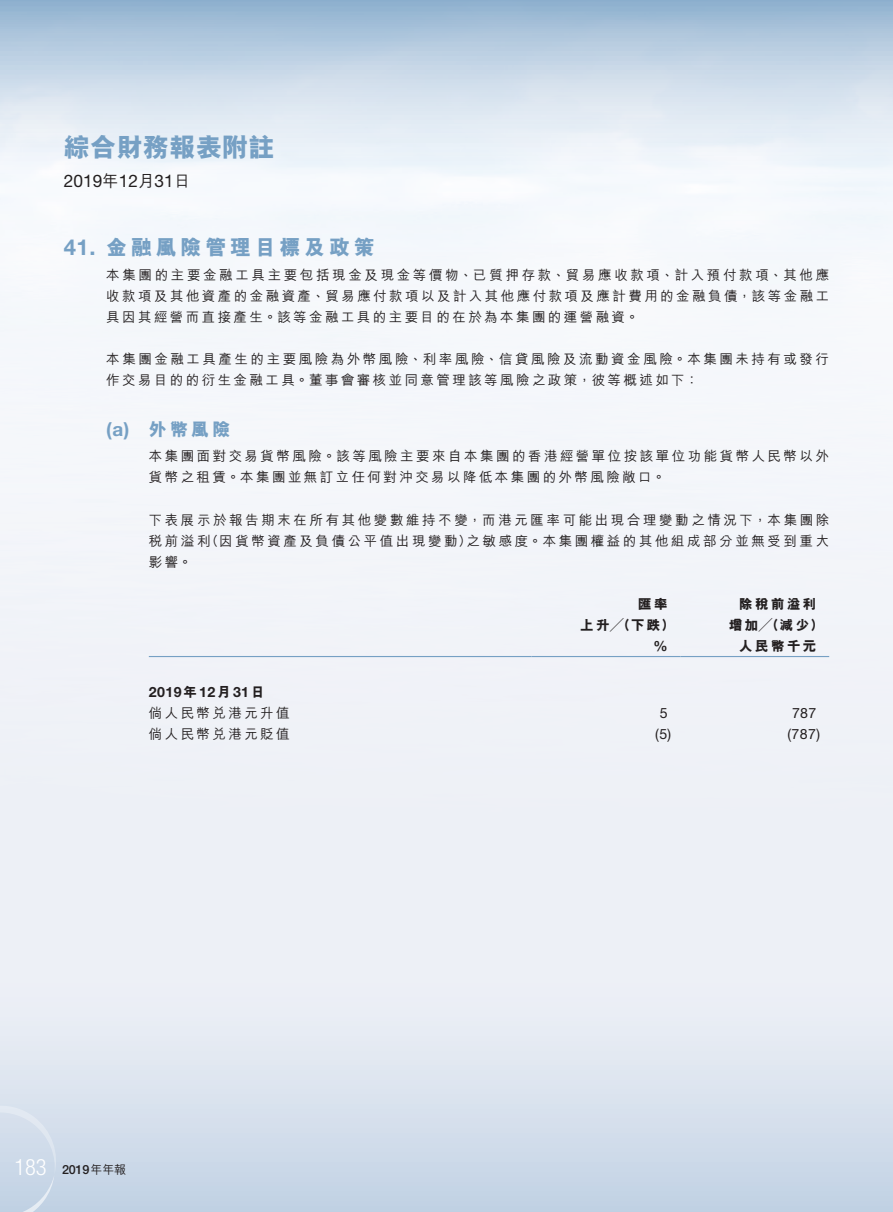
<style>
.page{position:relative;width:893px;height:1212px;background:#fff}
.page>*{position:absolute;margin:0;border:0;box-sizing:border-box;transform-origin:0 0}
.t1{font:800 26.4px "M Hei HK";color:#76a0c4}
.t2{font:300 condensed 22.5px "Helvetica Neue LT Std";color:#fff}
._01_Heading_1{font:700 22.05px "Helvetica Neue LT Std";color:#76a0c4}
._01_Heading_1-2{font:800 21px "M Hei HK";letter-spacing:.18em;color:#76a0c4}
._02_Heading_2{font:700 18.9px "Helvetica Neue LT Std";color:#76a0c4}
._02_Heading_2-2{font:800 18px "M Hei HK";color:#76a0c4}
.t3{font:17.4px "Helvetica Neue LT Std";color:#231f20}
._50_Table_Body{font:700 14.1px "Helvetica Neue LT Std";letter-spacing:.03em;color:#231f20}
._50_Table_Body-2{font:14.1px "Helvetica Neue LT Std";letter-spacing:.03em;color:#231f20}
._00_Body_text{font:500 13.5px/21px "M Hei HK";letter-spacing:.185em;color:#231f20}
._50_Table_Body-3{font:800 13.5px "M Hei HK";letter-spacing:.18em;color:#231f20}
._50_Table_Body-4{font:500 13.5px "M Hei HK";letter-spacing:.18em;color:#231f20}
.t4{font:500 12.6px "Helvetica Neue LT Std";color:#231f20}
.s1{font-family:"M Hei HK";font-weight:500;font-size:16.5px}
.s2{font-family:"M Hei HK";font-weight:800;font-size:13.5px}
.s3{font-family:"M Hei HK";font-size:12px}
</style>
<div class="page">
<div style="left:0;top:0;width:892px;height:1212px;background:#c9d7e7"></div>
<img style="left:0;top:0;width:892px;height:1133px">
<svg style="left:0;top:1098px;width:60px;height:114px"></svg>
<hr style="left:149px;top:656px;width:382px;height:1px;background:#76a0c4">
<hr style="left:531px;top:656px;width:149px;height:1px;background:#76a0c4">
<hr style="left:680px;top:656px;width:149px;height:1px;background:#76a0c4">
<h1 class="t1" style="left:64px;top:134px;width:213px">綜合財務報表附註</h1>
<p class="t3" style="left:64px;top:170px;width:128px">2019<span class="s1">年</span>12<span class="s1">月</span>31<span class="s1">日</span></p>
<p class="_01_Heading_1" style="left:64px;top:233px;width:33px">41.</p>
<p class="_01_Heading_1-2" style="left:106px;top:236px;width:270px">金融風險管理目標及政策</p>
<p class="_00_Body_text" style="left:106px;top:263px;width:724px;text-align:justify">本集團的主要金融工具主要包括現金及現金等價物、已質押存款、貿易應收款項、計入預付款項、其他應收款項及其他資產的金融資產、貿易應付款項以及計入其他應付款項及應計費用的金融負債，該等金融工具因其經營而直接產生。該等金融工具的主要目的在於為本集團的運營融資。</p>
<p class="_00_Body_text" style="left:106px;top:348px;width:724px">本集團金融工具產生的主要風險為外幣風險、利率風險、信貸風險及流動資金風險。本集團未持有或發行作交易目的的衍生金融工具。董事會審核並同意管理該等風險之政策，彼等概述如下：</p>
<p class="_02_Heading_2-2" style="left:149px;top:420px;width:83px">外幣風險</p>
<p class="_02_Heading_2" style="left:106px;top:418px;width:25px">a( )</p>
<p class="_00_Body_text" style="left:149px;top:445px;width:682px">本集團面對交易貨幣風險。該等風險主要來自本集團的香港經營單位按該單位功能貨幣人民幣以外貨幣之租賃。本集團並無訂立任何對沖交易以降低本集團的外幣風險敞口。</p>
<p class="_00_Body_text" style="left:149px;top:508px;width:682px;text-align:right">下表展示於報告期末在所有其他變數維持不變，而港元匯率可能出現合理變動之情況下，本集團除之敏感度。本集團權益的其他組成部分並無受到重大</p>
<p class="_00_Body_text" style="left:205px;top:529px;width:268px">（因貨幣資產及負債公平值出現變動）</p>
<p class="_00_Body_text" style="left:149px;top:529px;width:63px">稅前溢利影響。</p>
<p class="_50_Table_Body-3" style="left:638px;top:597px;width:31px">匯率</p>
<p class="_50_Table_Body-3" style="left:580px;top:618px;width:96px">上升╱（下跌(</p>
<p class="_50_Table_Body" style="left:653px;top:637px;width:16px">%</p>
<p class="_50_Table_Body-3" style="left:739px;top:597px;width:79px">除稅前溢利</p>
<p class="_50_Table_Body-3" style="left:729px;top:618px;width:96px">增加╱（減少(</p>
<p class="_50_Table_Body-3" style="left:739px;top:639px;width:79px">人民幣千元</p>
<p class="_50_Table_Body" style="left:149px;top:684px;width:117px">2019<span class="s2">年</span>12<span class="s2">月</span>31<span class="s2">日</span></p>
<p class="_50_Table_Body-4" style="left:149px;top:704px;width:142px">倘人民幣兌港元升值</p>
<p class="_50_Table_Body-4" style="left:149px;top:725px;width:142px">倘人民幣兌港元貶值</p>
<p class="_50_Table_Body-2" style="left:660px;top:705px;width:9px">5</p>
<p class="_50_Table_Body-2" style="left:655px;top:726px;width:18px">(5)</p>
<p class="_50_Table_Body-2" style="left:792px;top:705px;width:26px">787</p>
<p class="_50_Table_Body-2" style="left:787px;top:726px;width:34px">)787(</p>
<h2 class="t2" style="left:14px;top:1154px;width:34px">183</h2>
<p class="t4" style="left:62px;top:1162px;width:66px">2019 <span class="s3">年年報</span></p>
</div>
